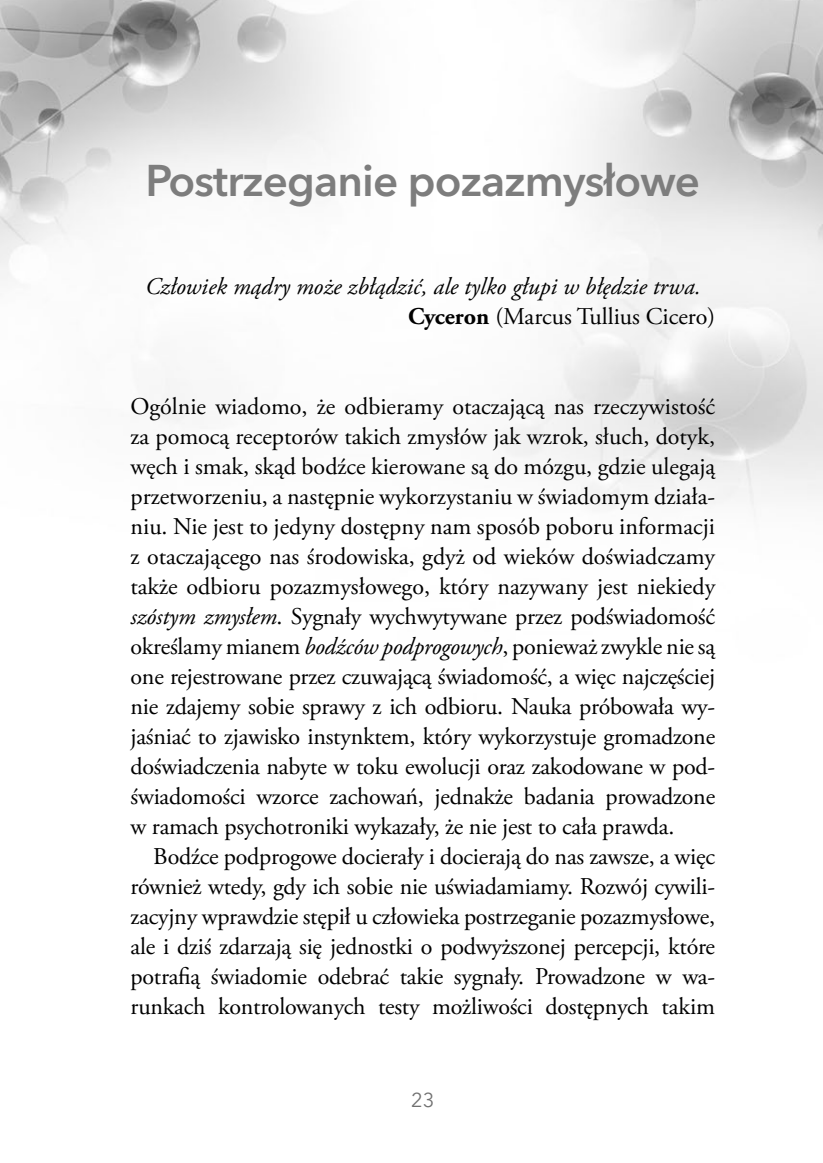
<style>
.page{position:relative;width:823px;height:1163px;background:#fff}
.page>*{position:absolute;margin:0;border:0;box-sizing:border-box;transform-origin:0 0}
.t1{font:600 44px "Avenir Next LT Pro";letter-spacing:-.02em;color:#7d7d7d}
.t2{font:24px/30px "Adobe Garamond Pro";letter-spacing:-.01em;color:#000;text-align:justify}
.t3{font:italic 24px/30px "Adobe Garamond Pro";color:#000}
.t4{font:20px "Avenir Next LT Pro";color:#707070}
.s1{font-weight:700;font-style:normal}
.s2{font-style:normal}
.s3{font-style:italic}
</style>
<div class="page">
<img style="left:0;top:0;width:822px;height:506px">
<h1 class="t1" style="left:145px;top:154px;width:556px">Postrzeganie pozazmysłowe</h1>
<p class="t3" style="left:408px;top:271px;width:308px;text-indent:-263px">Człowiek mądry może zbłądzić, ale tylko głupi w błędzie trwa.<br><span class="s1">Cyceron</span> <span class="s2">(Marcus Tullius Cicero)</span></p>
<p class="t2" style="left:130px;top:392px;width:585px">Ogólnie wiadomo, że odbieramy otaczającą nas rzeczywistość za pomocą receptorów takich zmysłów jak wzrok, słuch, dotyk, węch i smak, skąd bodźce kierowane są do mózgu, gdzie ulegają przetworzeniu, a następnie wykorzystaniu w świadomym działa&shy;niu. Nie jest to jedyny dostępny nam sposób poboru informacji z otaczającego nas środowiska, gdyż od wieków doświadczamy także odbioru pozazmysłowego, który nazywany jest niekiedy <span class="s3">szóstym zmysłem</span>. Sygnały wychwytywane przez podświadomość określamy mianem <span class="s3">bodźców podprogowych</span>, ponieważ zwykle nie są one rejestrowane przez czuwającą świadomość, a więc najczęściej nie zdajemy sobie sprawy z ich odbioru. Nauka próbowała wy&shy;jaśniać to zjawisko instynktem, który wykorzystuje gromadzone doświadczenia nabyte w toku ewolucji oraz zakodowane w pod&shy;świadomości wzorce zachowań, jednakże badania prowadzone w ramach psychotroniki wykazały, że nie jest to cała prawda.</p>
<p class="t2" style="left:130px;top:842px;width:585px;text-indent:23px">Bodźce podprogowe docierały i docierają do nas zawsze, a więc również wtedy, gdy ich sobie nie uświadamiamy. Rozwój cywili&shy;zacyjny wprawdzie stępił u człowieka postrzeganie pozazmysłowe, ale i dziś zdarzają się jednostki o podwyższonej percepcji, które potrafią świadomie odebrać takie sygnały. Prowadzone w wa&shy;runkach kontrolowanych testy możliwości dostępnych takim</p>
<p class="t4" style="left:411px;top:1088px;width:25px">23</p>
</div>
